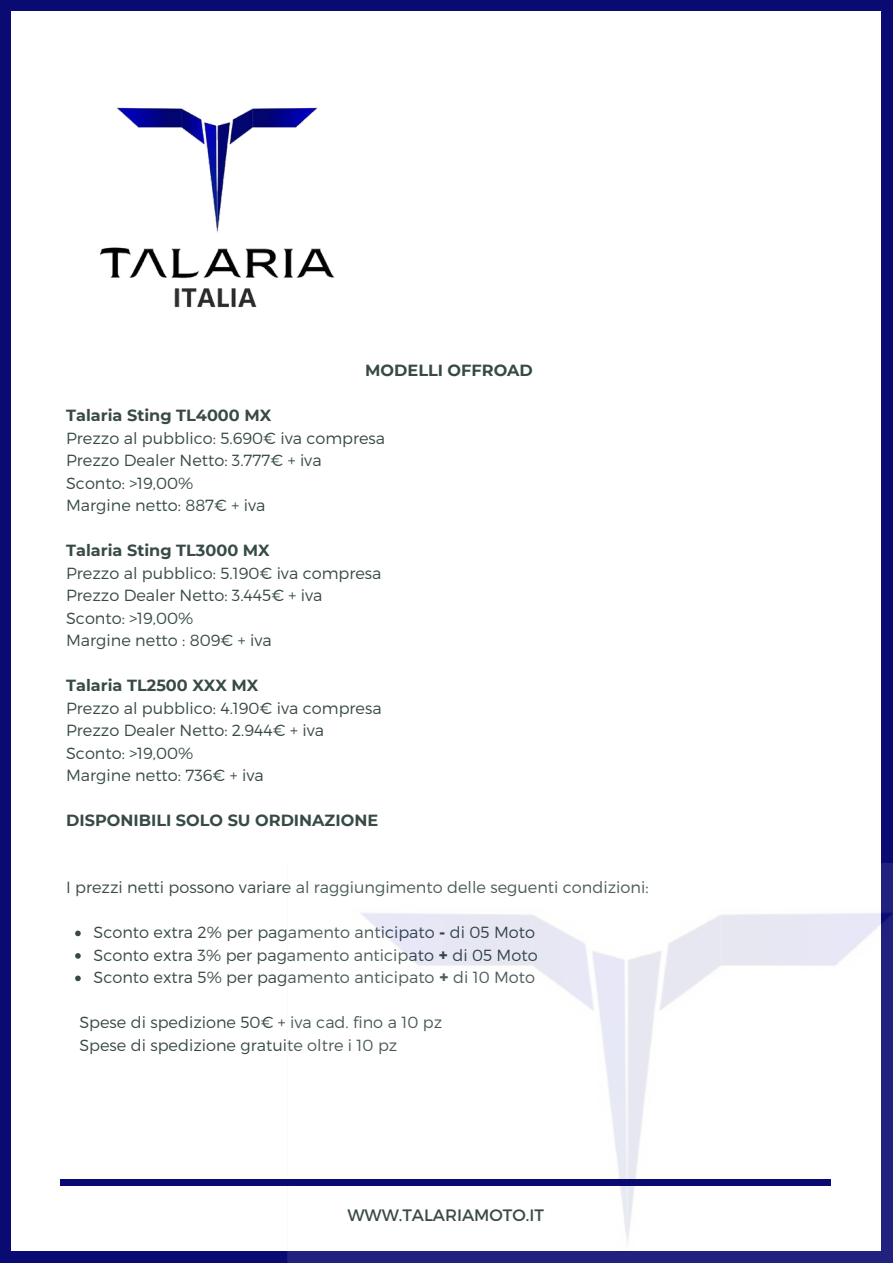
<style>
.page{position:relative;width:893px;height:1264px;background:#fff}
.page>*{position:absolute;margin:0;border:0;box-sizing:border-box;transform-origin:0 0}
.t1{font:16.5px "Montserrat";color:#384a47}
.t2{font:300 16.05px/22.5px "Montserrat";color:#384a47}
.t3{font:700 16.05px "Montserrat";color:#384a47}
.s1{font-weight:700}
</style>
<div class="page">
<div style="left:0;top:0;width:892px;height:1262px;background:#0a0b72"></div>
<div style="left:11px;top:12px;width:869px;height:1238px;background:#fff"></div>
<svg style="left:75px;top:930px;width:6px;height:6px"></svg>
<svg style="left:75px;top:953px;width:6px;height:5px"></svg>
<svg style="left:75px;top:975px;width:6px;height:6px"></svg>
<img style="left:99px;top:107px;width:236px;height:201px">
<img style="left:288px;top:864px;width:604px;height:398px">
<div style="left:60px;top:1179px;width:770px;height:6px;background:#0a0b72"></div>
<p class="t3" style="left:365px;top:360px;width:169px">MODELLI OFFROAD</p>
<p class="t3" style="left:66px;top:405px;width:207px">Talaria Sting TL4000 MX</p>
<p class="t2" style="left:66px;top:426px;width:320px">Prezzo al pubblico: 5.690€ iva compresa<br>Prezzo Dealer Netto: 3.777€ + iva<br>Sconto: &gt;19,00%<br>Margine netto: 887€ + iva</p>
<p class="t3" style="left:66px;top:540px;width:205px">Talaria Sting TL3000 MX</p>
<p class="t2" style="left:66px;top:561px;width:317px">Prezzo al pubblico: 5.190€ iva compresa<br>Prezzo Dealer Netto: 3.445€ + iva<br>Sconto: &gt;19,00%<br>Margine netto : 809€ + iva</p>
<p class="t3" style="left:66px;top:675px;width:194px">Talaria TL2500 XXX MX</p>
<p class="t2" style="left:66px;top:695px;width:317px">Prezzo al pubblico: 4.190€ iva compresa<br>Prezzo Dealer Netto: 2.944€ + iva<br>Sconto: &gt;19,00%<br>Margine netto: 736€ + iva</p>
<p class="t3" style="left:66px;top:810px;width:313px">DISPONIBILI SOLO SU ORDINAZIONE</p>
<p class="t2" style="left:66px;top:875px;width:584px">I prezzi netti possono variare al raggiungimento delle seguenti condizioni:</p>
<p class="t2" style="left:93px;top:920px;width:445px">Sconto extra 2% per pagamento anticipato <span class="s1">-</span> di 05 Moto<br>Sconto extra 3% per pagamento anticipato <span class="s1">+</span> di 05 Moto<br>Sconto extra 5% per pagamento anticipato <span class="s1">+</span> di 10 Moto</p>
<p class="t2" style="left:79px;top:1010px;width:364px">Spese di spedizione 50€ + iva cad. fino a 10 pz<br>Spese di spedizione gratuite oltre i 10 pz</p>
<p class="t1" style="left:347px;top:1204px;width:198px">WWW.TALARIAMOTO.IT</p>
</div>
